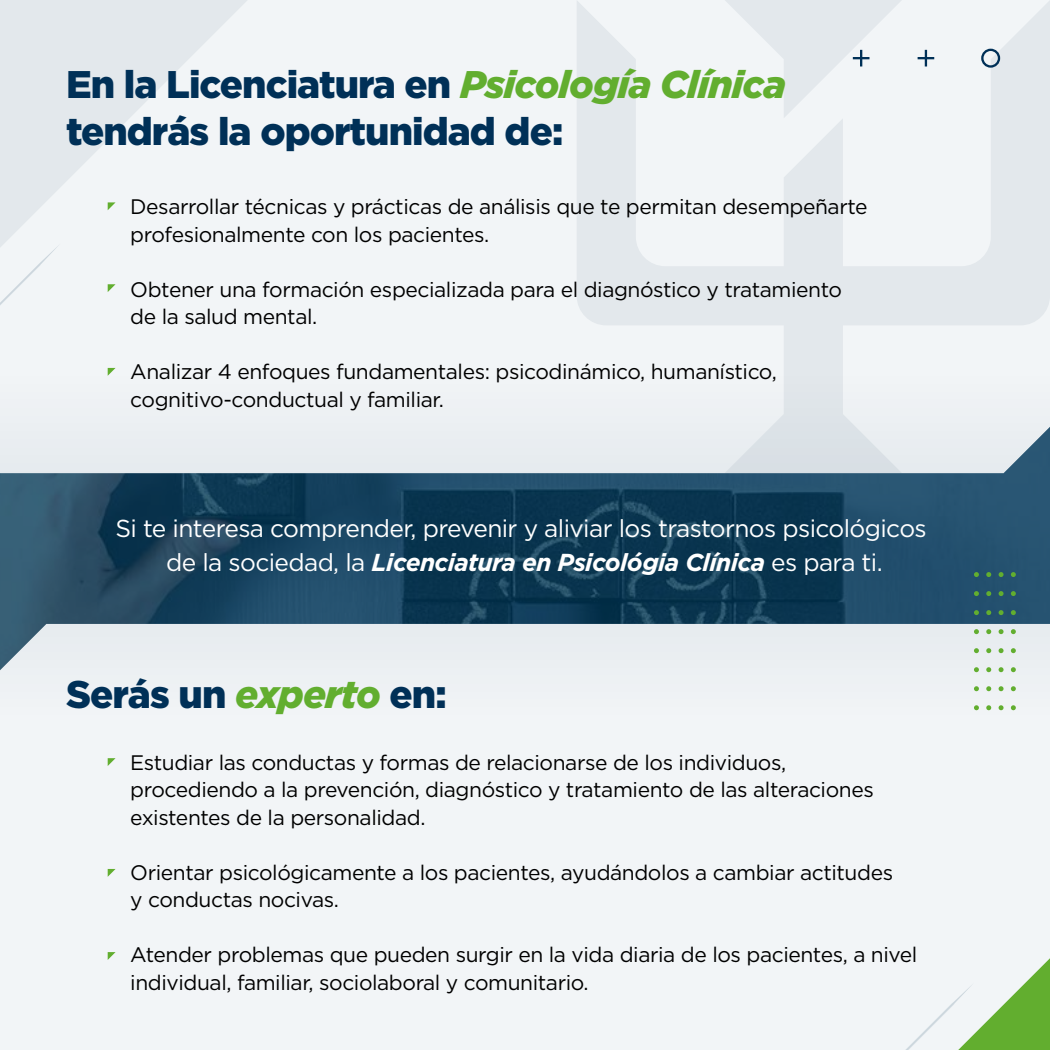
<style>
.page{position:relative;width:1050px;height:1050px;background:#f2f5f7}
.page>*{position:absolute;margin:0;border:0;box-sizing:border-box;transform-origin:0 0}
.t1{font:900 38.5px/46.4px "Gotham";letter-spacing:-.025em;color:#003057}
.t2{font:24.5px/34.1px "Gotham";letter-spacing:-.025em;color:#fff;text-align:center}
.t3{font:21px/27.6px "Gotham";letter-spacing:-.02em;color:#000}
.s1{font-style:italic;color:#62ae2f}
.s2{font-weight:700;font-style:italic}
</style>
<div class="page">
<svg style="left:577px;top:1px;width:473px;height:366px"></svg>
<svg style="left:0;top:0;width:247px;height:244px;fill:#e3e8ec"></svg>
<svg style="left:725px;top:0;width:177px;height:118px"></svg>
<svg style="left:918px;top:50px;width:16px;height:16px"></svg>
<div style="left:981px;top:49px;width:19px;height:19px;border:2px solid #003057;border-radius:50%"></div>
<svg style="left:108px;top:202px;width:8px;height:8px"></svg>
<svg style="left:108px;top:284px;width:8px;height:8px"></svg>
<svg style="left:108px;top:368px;width:8px;height:8px"></svg>
<svg style="left:108px;top:758px;width:8px;height:8px"></svg>
<svg style="left:108px;top:869px;width:8px;height:8px"></svg>
<svg style="left:108px;top:952px;width:8px;height:8px"></svg>
<svg style="left:0;top:244px;width:58px;height:61px"></svg>
<svg style="left:906px;top:958px;width:144px;height:92px"></svg>
<img style="left:0;top:417px;width:1050px;height:256px">
<svg style="left:974px;top:705px;width:5px;height:5px"></svg>
<svg style="left:974px;top:686px;width:5px;height:5px"></svg>
<svg style="left:974px;top:667px;width:5px;height:5px"></svg>
<svg style="left:974px;top:648px;width:5px;height:5px"></svg>
<svg style="left:974px;top:629px;width:5px;height:5px"></svg>
<svg style="left:974px;top:610px;width:5px;height:5px"></svg>
<svg style="left:974px;top:591px;width:5px;height:5px"></svg>
<svg style="left:974px;top:572px;width:5px;height:5px"></svg>
<svg style="left:986px;top:705px;width:5px;height:5px"></svg>
<svg style="left:986px;top:686px;width:5px;height:5px"></svg>
<svg style="left:986px;top:667px;width:5px;height:5px"></svg>
<svg style="left:986px;top:648px;width:5px;height:5px"></svg>
<svg style="left:986px;top:629px;width:5px;height:5px"></svg>
<svg style="left:986px;top:610px;width:5px;height:5px"></svg>
<svg style="left:986px;top:591px;width:5px;height:5px"></svg>
<svg style="left:986px;top:572px;width:5px;height:5px"></svg>
<svg style="left:999px;top:705px;width:5px;height:5px"></svg>
<svg style="left:999px;top:686px;width:5px;height:5px"></svg>
<svg style="left:999px;top:667px;width:5px;height:5px"></svg>
<svg style="left:999px;top:648px;width:5px;height:5px"></svg>
<svg style="left:999px;top:629px;width:5px;height:5px"></svg>
<svg style="left:999px;top:610px;width:5px;height:5px"></svg>
<svg style="left:999px;top:591px;width:5px;height:5px"></svg>
<svg style="left:999px;top:572px;width:5px;height:5px"></svg>
<svg style="left:1011px;top:705px;width:5px;height:5px"></svg>
<svg style="left:1011px;top:686px;width:5px;height:5px"></svg>
<svg style="left:1011px;top:667px;width:5px;height:5px"></svg>
<svg style="left:1011px;top:648px;width:5px;height:5px"></svg>
<svg style="left:1011px;top:629px;width:5px;height:5px"></svg>
<svg style="left:1011px;top:610px;width:5px;height:5px"></svg>
<svg style="left:1011px;top:591px;width:5px;height:5px"></svg>
<svg style="left:1011px;top:572px;width:5px;height:5px"></svg>
<h1 class="t1" style="left:66px;top:61px;width:722px">En la Licenciatura en <span class="s1">Psicología Clínica </span>tendrás la oportunidad de:</h1>
<p class="t3" style="left:130px;top:192px;width:739px">Desarrollar técnicas y prácticas de análisis que te permitan desempeñarte profesionalmente con los pacientes.</p>
<p class="t3" style="left:130px;top:275px;width:713px">Obtener una formación especializada para el diagnóstico y tratamiento de la salud mental.</p>
<p class="t3" style="left:130px;top:358px;width:648px">Analizar 4 enfoques fundamentales: psicodinámico, humanístico, cognitivo-conductual y familiar.</p>
<p class="t2" style="left:115px;top:511px;width:813px">Si te interesa comprender, prevenir y aliviar los trastornos psicológicos de la sociedad, la <span class="s2">Licenciatura en Psicológia Clínica</span> es para ti.</p>
<h1 class="t1" style="left:66px;top:670px;width:382px">Serás un <span class="s1">experto</span> en:</h1>
<p class="t3" style="left:130px;top:748px;width:745px">Estudiar las conductas y formas de relacionarse de los individuos, procediendo a la prevención, diagnóstico y tratamiento de las alteraciones existentes de la personalidad.</p>
<p class="t3" style="left:130px;top:858px;width:764px">Orientar psicológicamente a los pacientes, ayudándolos a cambiar actitudes y conductas nocivas.</p>
<p class="t3" style="left:130px;top:941px;width:789px">Atender problemas que pueden surgir en la vida diaria de los pacientes, a nivel individual, familiar, sociolaboral y comunitario.</p>
</div>
